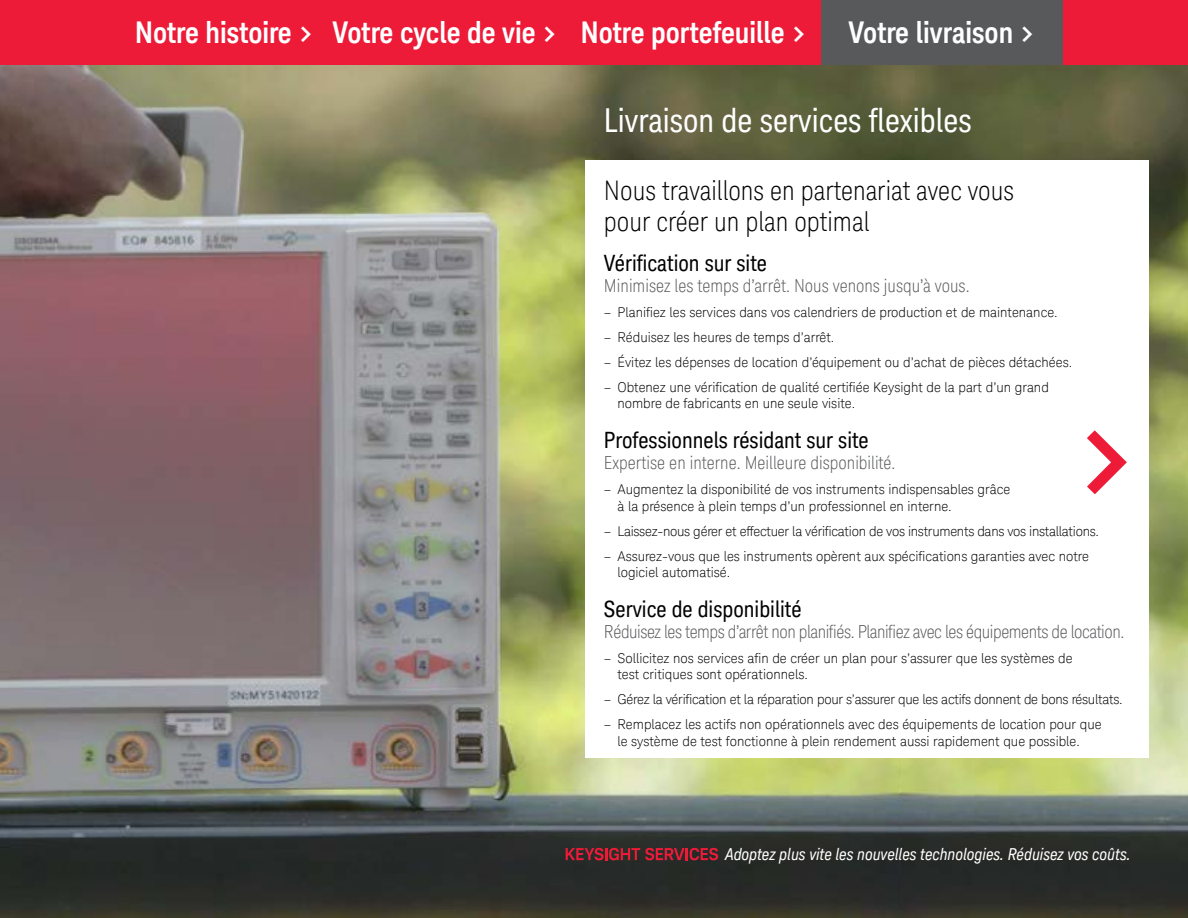
<style>
.page{position:relative;width:1188px;height:918px;background:#fff}
.page>*{position:absolute;margin:0;border:0;box-sizing:border-box;transform-origin:0 0}
.t1{font:700 123px "Keysight Sans Condensed";color:#ed1b37}
.ah_heading_white{font:33px "Keysight Sans Condensed";color:#fff}
.aa_menu{font:700 30px "Keysight Sans Condensed";color:#fff}
.ao_bodyheading{font:300 condensed 27px/31.5px "Keysight Sans";color:#000}
.aj_black_bodyhead{font:22.5px "Keysight Sans Condensed";color:#000}
.aw_light_bodyhead{font:300 condensed 18px "Keysight Sans";letter-spacing:-.005em;color:#58595b}
.aw_light_bodyhead-2{font:300 condensed 18px "Keysight Sans";letter-spacing:-.025em;color:#58595b}
.t2{font:italic 16.5px "Keysight Sans Condensed";color:#fff}
.t3{font:300 13.5px/16.5px "Keysight Sans";color:#000}
.t4{font:300 13.5px "Keysight Sans";letter-spacing:-.02em;color:#000}
</style>
<div class="page">
<img style="left:0;top:64px;width:902px;height:854px">
<img style="left:902px;top:64px;width:286px;height:854px">
<div style="left:585px;top:160px;width:563px;height:598px;background:#fff"></div>
<div style="left:0;top:0;width:1188px;height:64px;background:#ed1b37"></div>
<div style="left:821px;top:0;width:242px;height:64px;background:#58595b"></div>
<svg style="left:566px;top:848px;width:152px;height:12px;background:#83232f"></svg>
<p class="aa_menu" style="left:135px;top:14px;width:180px">Notre histoire &gt;</p>
<p class="aa_menu" style="left:333px;top:14px;width:226px">Votre cycle de vie &gt;</p>
<p class="aa_menu" style="left:581px;top:14px;width:227px">Notre portefeuille &gt;</p>
<p class="aa_menu" style="left:848px;top:14px;width:188px">Votre livraison &gt;</p>
<p class="ah_heading_white" style="left:604px;top:101px;width:369px">Livraison de services flexibles</p>
<p class="ao_bodyheading" style="left:604px;top:174px;width:412px">Nous travaillons en partenariat avec vous pour créer un plan optimal</p>
<p class="aj_black_bodyhead" style="left:604px;top:250px;width:164px">Vérification sur site</p>
<p class="aw_light_bodyhead" style="left:604px;top:275px;width:367px">Minimisez les temps d’arrêt. Nous venons jusqu’à vous.</p>
<p class="t3" style="left:604px;top:304px;width:455px">– Planifiez les services dans vos calendriers de production et de maintenance.</p>
<p class="t3" style="left:604px;top:329px;width:232px">– Réduisez les heures de temps d’arrêt.</p>
<p class="t3" style="left:604px;top:354px;width:470px">– Évitez les dépenses de location d’équipement ou d’achat de pièces détachées.</p>
<p class="t3" style="left:617px;top:379px;width:433px;text-indent:-14px">– Obtenez une vérification de qualité certifiée Keysight de la part d’un grand nombre de fabricants en une seule visite.</p>
<p class="aj_black_bodyhead" style="left:604px;top:427px;width:266px">Professionnels résidant sur site</p>
<p class="aw_light_bodyhead" style="left:604px;top:452px;width:293px">Expertise en interne. Meilleure disponibilité.</p>
<p class="t3" style="left:617px;top:481px;width:394px;text-indent:-14px">– Augmentez la disponibilité de vos instruments indispensables grâce à la présence à plein temps d’un professionnel en interne.</p>
<p class="t4" style="left:604px;top:523px;width:497px">– Laissez-nous gérer et effectuer la vérification de vos instruments dans vos installations.</p>
<p class="t3" style="left:617px;top:548px;width:473px;text-indent:-14px">– Assurez-vous que les instruments opèrent aux spécifications garanties avec notre logiciel automatisé.</p>
<p class="aj_black_bodyhead" style="left:604px;top:596px;width:199px">Service de disponibilité</p>
<p class="aw_light_bodyhead-2" style="left:604px;top:621px;width:522px">Réduisez les temps d’arrêt non planifiés. Planifiez avec les équipements de location.</p>
<p class="t3" style="left:617px;top:650px;width:457px;text-indent:-14px">– Sollicitez nos services afin de créer un plan pour s’assurer que les systèmes de test critiques sont opérationnels.</p>
<p class="t4" style="left:604px;top:692px;width:520px">– Gérez la vérification et la réparation pour s’assurer que les actifs donnent de bons résultats.</p>
<p class="t3" style="left:617px;top:716px;width:486px;text-indent:-14px">– Remplacez les actifs non opérationnels avec des équipements de location pour que le système de test fonctionne à plein rendement aussi rapidement que possible.</p>
<p class="t1" style="left:1076px;top:381px;width:64px">&gt;</p>
<p class="t2" style="left:725px;top:844px;width:407px">Adoptez plus vite les nouvelles technologies. Réduisez vos coûts.</p>
</div>
